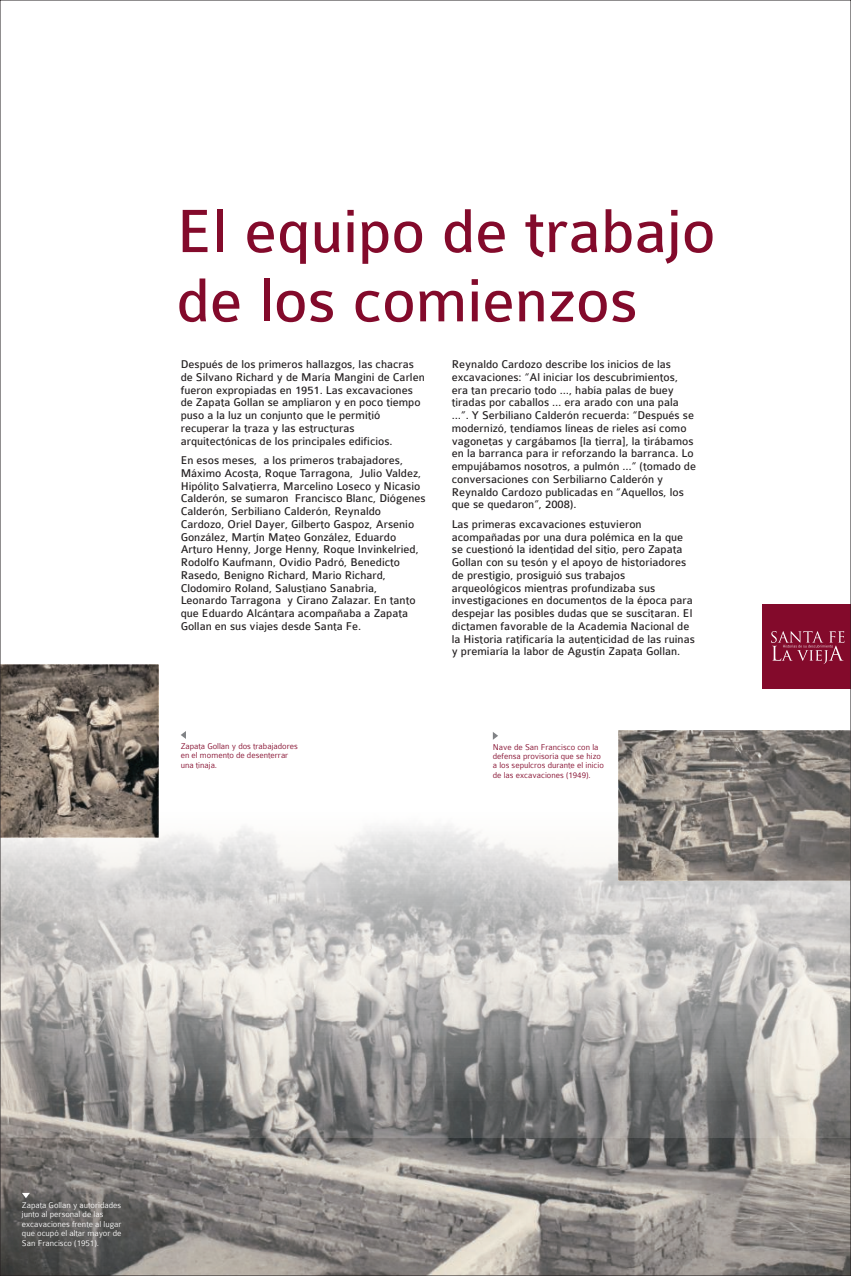
<style>
.page{position:relative;width:851px;height:1276px;background:#fff}
.page>*{position:absolute;margin:0;border:0;box-sizing:border-box;transform-origin:0 0}
.t1{font:65.2px/69.2px "Colaborate";color:#830a2b}
.t2{font:12px/12.8px "Colaborate";color:#231f20}
.t3{font:300 9px/9.4px "Colaborate";color:#830a2b}
.t4{font:300 9px/9.4px "Colaborate";color:#fff}
</style>
<div class="page">
<img style="left:2px;top:1137px;width:846px;height:137px">
<svg style="left:2px;top:742px;width:846px;height:395px"></svg>
<img style="left:618px;top:731px;width:230px;height:149px">
<img style="left:2px;top:665px;width:156px;height:172px">
<svg style="left:181px;top:731px;width:5px;height:8px"></svg>
<svg style="left:22px;top:1193px;width:8px;height:5px"></svg>
<svg style="left:493px;top:732px;width:5px;height:8px"></svg>
<div style="left:762px;top:604px;width:88px;height:84px;background:#830a2b"></div>
<svg style="left:771px;top:631px;width:73px;height:33px"></svg>
<h1 class="t1" style="left:176px;top:202px;width:540px">El equipo de trabajo de los comienzos</h1>
<p class="t2" style="left:181px;top:359px;width:245px">Después de los primeros hallazgos, las chacras de Silvano Richard y de María Mangini de Carlen fueron expropiadas en 1951. Las excavaciones de Zapata Gollan se ampliaron y en poco tiempo puso a la luz un conjunto que le permitió recuperar la traza y las estructuras arquitectónicas de los principales edificios.</p>
<p class="t2" style="left:181px;top:455px;width:246px">En esos meses, a los primeros trabajadores, Máximo Acosta, Roque Tarragona, Julio Valdez, Hipólito Salvatierra, Marcelino Loseco y Nicasio Calderón, se sumaron Francisco Blanc, Diógenes Calderón, Serbiliano Calderón, Reynaldo Cardozo, Oriel Dayer, Gilberto Gaspoz, Arsenio González, Martín Mateo González, Eduardo Arturo Henny, Jorge Henny, Roque Invinkelried, Rodolfo Kaufmann, Ovidio Padró, Benedicto Rasedo, Benigno Richard, Mario Richard, Clodomiro Roland, Salustiano Sanabria, Leonardo Tarragona y Cirano Zalazar. En tanto que Eduardo Alcántara acompañaba a Zapata Gollan en sus viajes desde Santa Fe.</p>
<p class="t2" style="left:451px;top:359px;width:246px">Reynaldo Cardozo describe los inicios de las excavaciones: “Al iniciar los descubrimientos, era tan precario todo …, había palas de buey tiradas por caballos … era arado con una pala …”. Y Serbiliano Calderón recuerda: “Después se modernizó, tendíamos líneas de rieles así como vagonetas y cargábamos [la tierra], la tirábamos en la barranca para ir reforzando la barranca. Lo empujábamos nosotros, a pulmón …” (tomado de conversaciones con Serbiliarno Calderón y Reynaldo Cardozo publicadas en “Aquellos, los que se quedaron”, 2008).</p>
<p class="t2" style="left:451px;top:518px;width:244px">Las primeras excavaciones estuvieron acompañadas por una dura polémica en la que se cuestionó la identidad del sitio, pero Zapata Gollan con su tesón y el apoyo de historiadores de prestigio, prosiguió sus trabajos arqueológicos mientras profundizaba sus investigaciones en documentos de la época para despejar las posibles dudas que se suscitaran. El dictamen favorable de la Academia Nacional de la Historia ratificaría la autenticidad de las ruinas y premiaría la labor de Agustín Zapata Gollan.</p>
<p class="t3" style="left:181px;top:742px;width:119px">Zapata Gollan y dos trabajadores en el momento de desenterrar una tinaja.</p>
<p class="t3" style="left:493px;top:743px;width:112px">Nave de San Francisco con la defensa provisoria que se hizo a los sepulcros durante el inicio de las excavaciones (1949).</p>
<p class="t4" style="left:22px;top:1201px;width:101px">Zapata Gollan y autoridades junto al personal de las excavaciones frente al lugar que ocupó el altar mayor de<br>San Francisco (1951).</p>
</div>
